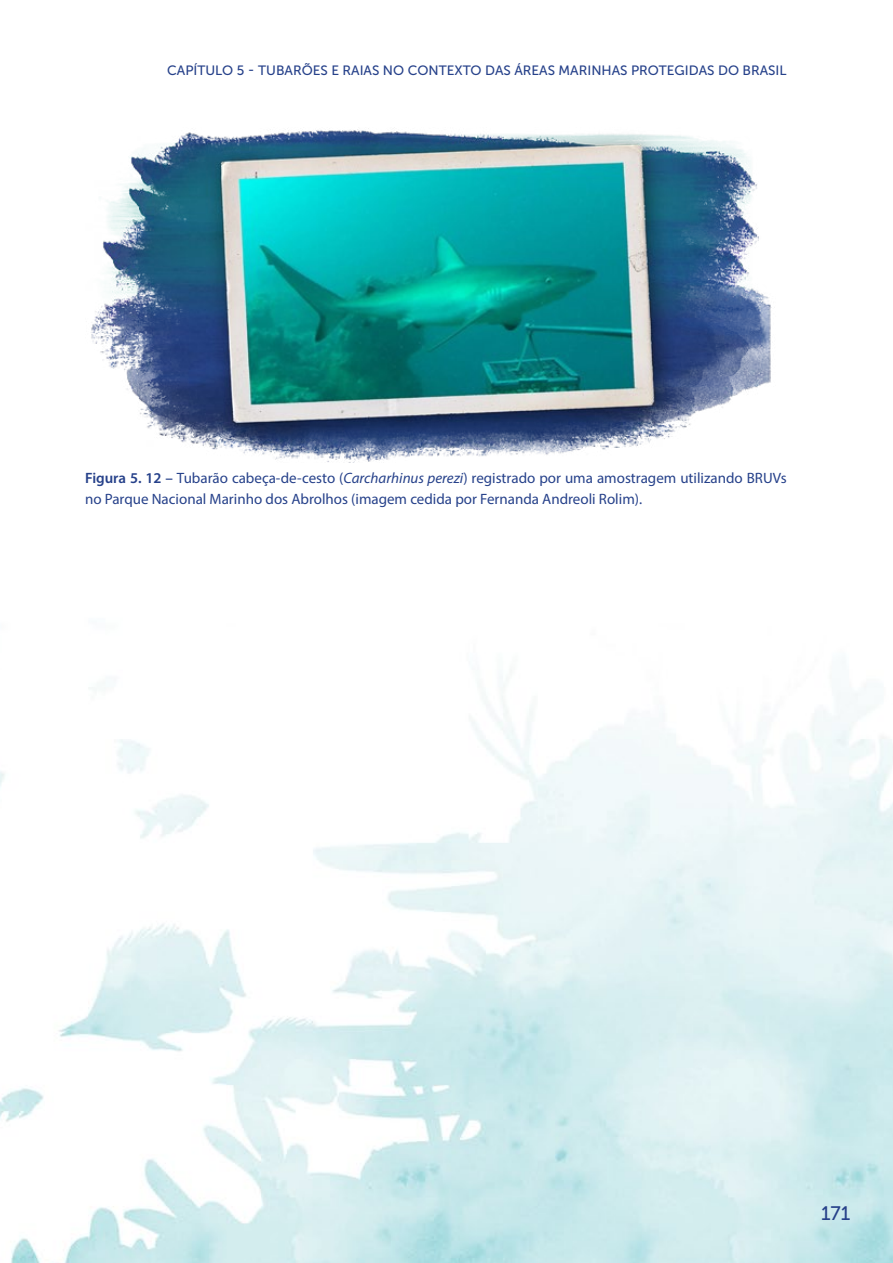
<style>
.page{position:relative;width:893px;height:1263px;background:#fff}
.page>*{position:absolute;margin:0;border:0;box-sizing:border-box;transform-origin:0 0}
.t1{font:19.5px "Museo Sans 500";color:#26418a}
.t2{font:15px/21px "Myriad Pro";color:#26418a}
.t3{font:13.5px "Museo Sans 500";color:#26418a}
.s1{font-weight:600}
.s2{font-style:italic}
</style>
<div class="page">
<img style="left:0;top:462px;width:893px;height:801px">
<img style="left:91px;top:128px;width:681px;height:334px">
<p class="t3" style="left:167px;top:63px;width:621px">CAPÍTULO 5 - TUBARÕES E RAIAS NO CONTEXTO DAS ÁREAS MARINHAS PROTEGIDAS DO BRASIL</p>
<p class="t2" style="left:85px;top:467px;width:703px"><span class="s1">Figura 5. 12 –</span> Tubarão cabeça-de-cesto (<span class="s2">Carcharhinus perezi</span>) registrado por uma amostragem utilizando BRUVs no Parque Nacional Marinho dos Abrolhos (imagem cedida por Fernanda Andreoli Rolim).</p>
<h1 class="t1" style="left:821px;top:1203px;width:31px">171</h1>
</div>
